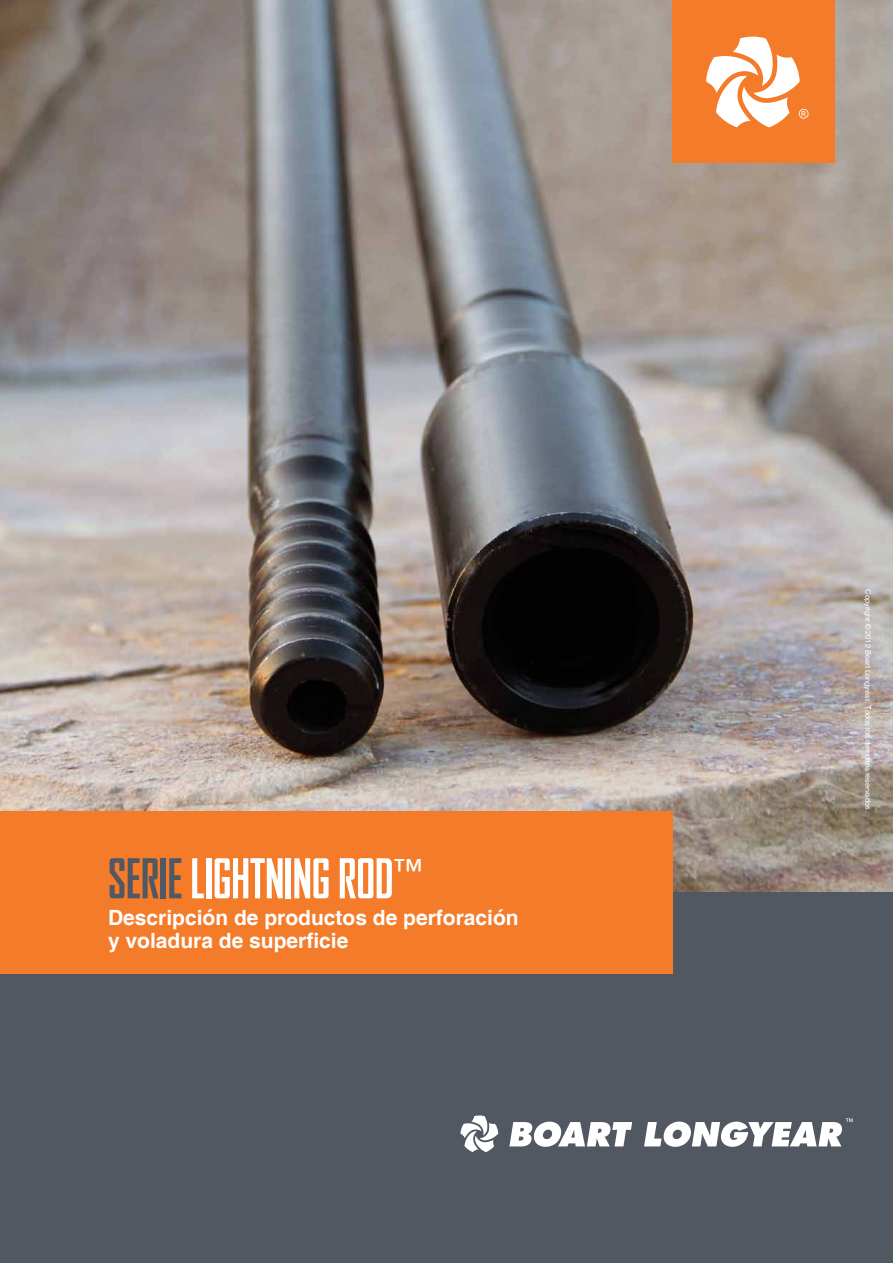
<style>
.page{position:relative;width:893px;height:1263px;background:#fff}
.page>*{position:absolute;margin:0;border:0;box-sizing:border-box;transform-origin:0 0}
.t1{font:700 condensed 52.5px "Agency FB";color:#fff}
.t2{font:700 21px/22.5px "Helvetica";color:#fff}
.t3{font:7.5px "Helvetica";color:#fff}
.s1{color:#525861}
</style>
<div class="page">
<img style="left:0;top:0;width:893px;height:893px">
<div style="left:0;top:893px;width:893px;height:370px;background:#525861"></div>
<div style="left:0;top:812px;width:672px;height:162px;background:#f47b29"></div>
<svg style="left:509px;top:1121px;width:123px;height:26px"></svg>
<svg style="left:460px;top:1115px;width:38px;height:37px"></svg>
<svg style="left:644px;top:1118px;width:209px;height:29px"></svg>
<div style="left:672px;top:0;width:162px;height:162px;background:#f47b29"></div>
<svg style="left:706px;top:37px;width:102px;height:90px"></svg>
<h1 class="t1" style="left:108px;top:848px;width:317px"><span class="s1">SERIE</span> Lightning ROD<sup>™</sup></h1>
<p class="t2" style="left:108px;top:908px;width:412px">Descripción de productos de perforación y voladura de superficie</p>
<p class="t3" style="left:872px;top:589px;width:224px;rotate:90deg">Copyright © 2012 Boart Longyear. Todos los derechos reservados.</p>
</div>
